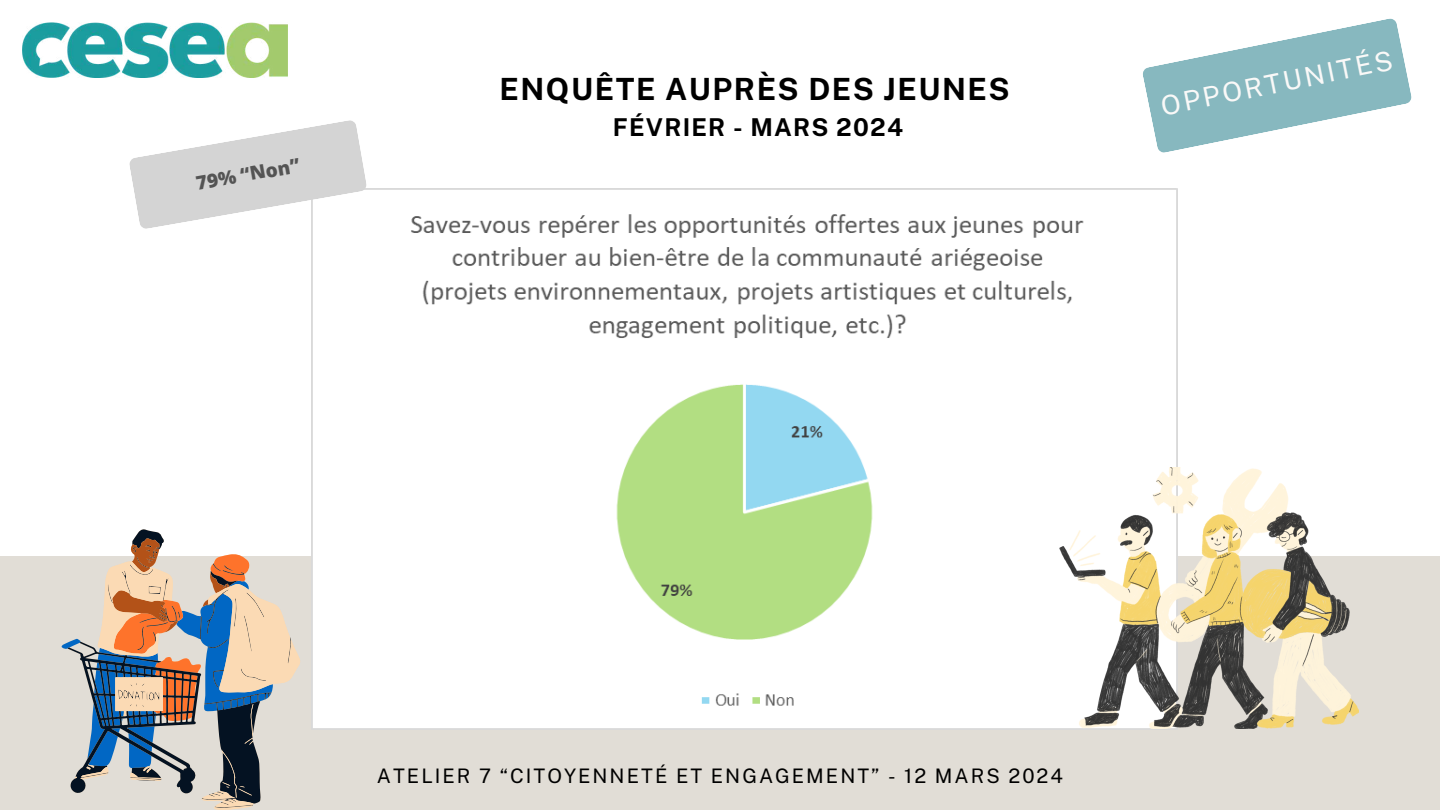
<style>
.page{position:relative;width:1440px;height:810px;background:#fff}
.page>*{position:absolute;margin:0;border:0;box-sizing:border-box;transform-origin:0 0}
.t1{font:700 30.6px "Public Sans";letter-spacing:.05em;color:#000}
.t2{font:27px "Public Sans";color:#faf9f8}
.t3{font:700 24.6px "Public Sans";letter-spacing:.05em;color:#000}
.t4{font:20px "Public Sans";letter-spacing:.1em;color:#000}
.t5{font:800 19px "Open Sans";color:#545454}
</style>
<div class="page">
<div style="left:0;top:556px;width:1440px;height:254px;background:#e1ddd6"></div>
<svg style="left:1143px;top:18px;width:269px;height:135px"></svg>
<img style="left:23px;top:23px;width:265px;height:54px">
<img style="left:311px;top:189px;width:866px;height:539px">
<svg style="left:129px;top:120px;width:238px;height:109px"></svg>
<svg style="left:1060px;top:467px;width:299px;height:261px"></svg>
<svg style="left:61px;top:538px;width:187px;height:114px"></svg>
<svg style="left:75px;top:561px;width:225px;height:249px"></svg>
<p class="t5" style="left:194px;top:170px;width:106px;rotate:-10deg">79% “Non”</p>
<h1 class="t1" style="left:500px;top:71px;width:511px">ENQUÊTE AUPRÈS DES JEUNES</h1>
<p class="t3" style="left:613px;top:113px;width:292px">FÉVRIER - MARS 2024</p>
<h2 class="t2" style="left:1158px;top:90px;width:237px;rotate:-11deg">OPPORTUNITÉS</h2>
<p class="t4" style="left:377px;top:764px;width:688px">ATELIER 7 “CITOYENNETÉ ET ENGAGEMENT” - 12 MARS 2024</p>
</div>
